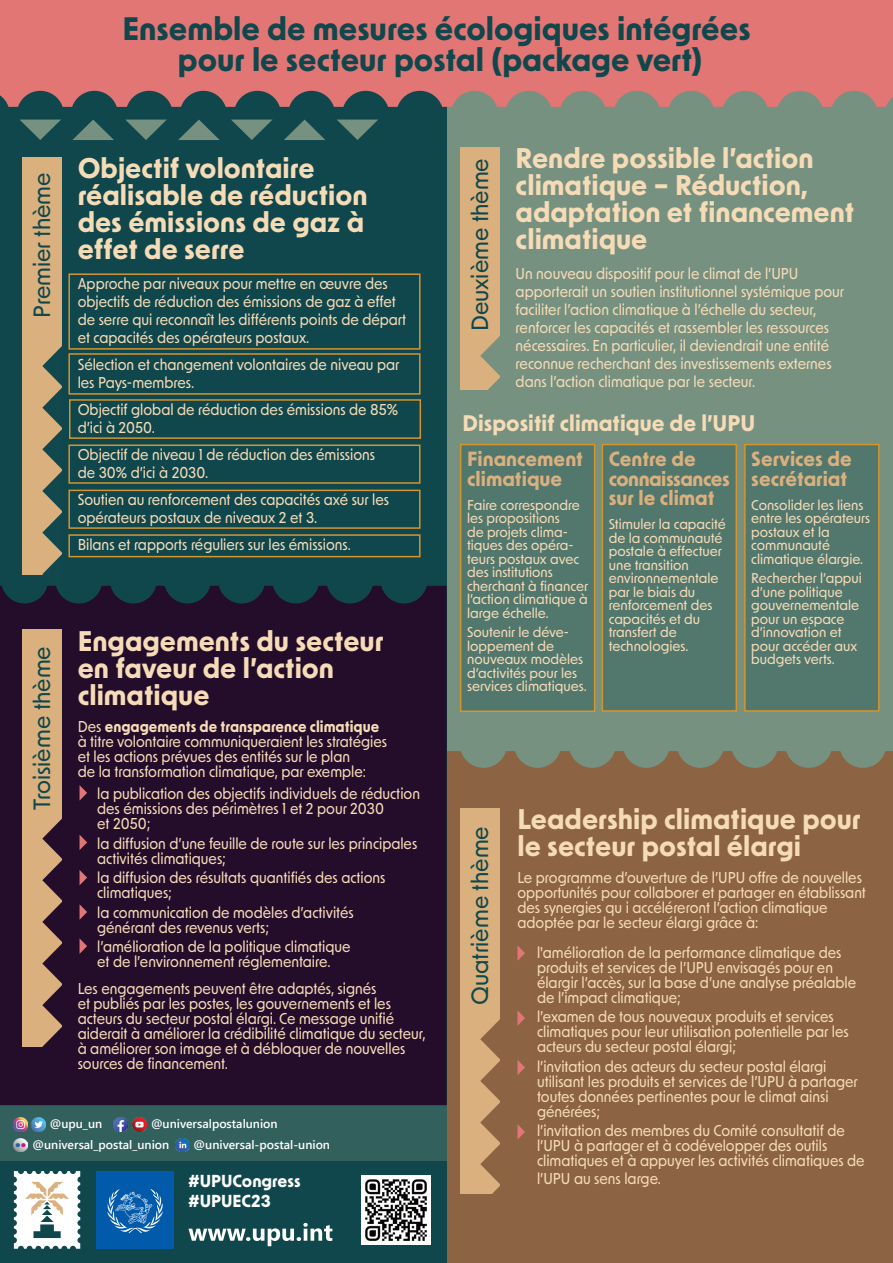
<style>
.page{position:relative;width:893px;height:1263px;background:#fff}
.page>*{position:absolute;margin:0;border:0;box-sizing:border-box;transform-origin:0 0}
.t1{font:700 30.9px/30.9px "New Order";color:#0f474c;text-align:center}
.t2{font:700 27px/27px "New Order";color:#f6dbb7}
.t3{font:500 22.5px "New Order";color:#0f474c}
.t4{font:700 21.45px "New Order";color:#f6dbb7}
.t5{font:700 19.5px/19.5px "New Order";color:#dab07e}
.t6{font:700 16.5px/19.8px "New Order";color:#fff}
.t7{font:500 15px/15px "New Order";color:#f6dbb7;scale:.95 1}
.t8{font:500 13.5px/13.5px "New Order";color:#f6dbb7}
.t9{font:600 12.15px/21.1px "Segoe UI";color:#fff}
.s1{font-weight:700}
</style>
<div class="page">
<div style="left:447px;top:53px;width:446px;height:1210px;background:#76917f"></div>
<div style="left:447px;top:751px;width:446px;height:512px;background:#8c6343"></div>
<div style="left:0;top:22px;width:447px;height:1241px;background:#0f474c"></div>
<div style="left:0;top:1105px;width:447px;height:55px;background:#32605d"></div>
<svg style="left:20px;top:120px;width:41px;height:20px"></svg>
<svg style="left:72px;top:120px;width:42px;height:20px"></svg>
<svg style="left:126px;top:120px;width:40px;height:20px"></svg>
<svg style="left:178px;top:120px;width:42px;height:20px"></svg>
<svg style="left:231px;top:120px;width:41px;height:20px"></svg>
<svg style="left:284px;top:120px;width:41px;height:20px"></svg>
<svg style="left:337px;top:120px;width:41px;height:20px"></svg>
<svg style="left:0;top:0;width:893px;height:107px;background:#d37573"></svg>
<div style="left:23px;top:157px;width:39px;height:417px;background:#dab07e"></div>
<div style="left:68px;top:273px;width:353px;height:77px;border:2px solid #d6942d"></div>
<div style="left:68px;top:353px;width:353px;height:42px;border:2px solid #d6942d"></div>
<div style="left:69px;top:399px;width:352px;height:40px;border:2px solid #d6942d"></div>
<div style="left:68px;top:444px;width:353px;height:40px;border:2px solid #d6942d"></div>
<div style="left:68px;top:490px;width:353px;height:39px;border:2px solid #d6942d"></div>
<div style="left:68px;top:534px;width:353px;height:23px;border:2px solid #d6942d"></div>
<svg style="left:42px;top:346px;width:20px;height:240px"></svg>
<div style="left:461px;top:808px;width:39px;height:385px;background:#dab07e"></div>
<svg style="left:480px;top:1018px;width:21px;height:245px"></svg>
<svg style="left:517px;top:945px;width:8px;height:16px"></svg>
<svg style="left:517px;top:1010px;width:8px;height:16px"></svg>
<svg style="left:517px;top:1060px;width:8px;height:15px"></svg>
<svg style="left:517px;top:1124px;width:8px;height:15px"></svg>
<div style="left:461px;top:147px;width:39px;height:243px;background:#dab07e"></div>
<svg style="left:480px;top:336px;width:21px;height:108px"></svg>
<div style="left:461px;top:445px;width:134px;height:266px;background:#52776d"></div>
<div style="left:460px;top:444px;width:135px;height:268px;border:2px solid #d6942a"></div>
<div style="left:602px;top:445px;width:134px;height:266px;background:#52776d"></div>
<div style="left:602px;top:444px;width:135px;height:268px;border:2px solid #d6942a"></div>
<div style="left:745px;top:445px;width:134px;height:266px;background:#52776d"></div>
<div style="left:744px;top:444px;width:136px;height:268px;border:2px solid #d6942a"></div>
<svg style="left:14px;top:1171px;width:66px;height:78px;background:#d7dbd8"></svg>
<div style="left:96px;top:1171px;width:78px;height:78px;background:#015aaa"></div>
<svg style="left:107px;top:1189px;width:56px;height:44px"></svg>
<svg style="left:188px;top:1223px;width:144px;height:23px"></svg>
<img style="left:361px;top:1175px;width:70px;height:69px">
<img style="left:32px;top:1117px;width:13px;height:14px">
<img style="left:14px;top:1117px;width:13px;height:14px">
<img style="left:114px;top:1117px;width:13px;height:14px">
<img style="left:133px;top:1117px;width:13px;height:14px">
<img style="left:14px;top:1138px;width:13px;height:14px">
<img style="left:175px;top:1138px;width:14px;height:14px">
<div style="left:0;top:586px;width:447px;height:519px;background:#240c2b"></div>
<div style="left:23px;top:630px;width:39px;height:417px;background:#dab07e"></div>
<svg style="left:42px;top:818px;width:21px;height:250px"></svg>
<svg style="left:80px;top:785px;width:7px;height:16px"></svg>
<svg style="left:80px;top:835px;width:7px;height:15px"></svg>
<svg style="left:80px;top:870px;width:7px;height:15px"></svg>
<svg style="left:80px;top:904px;width:7px;height:16px"></svg>
<svg style="left:80px;top:938px;width:7px;height:16px"></svg>
<h1 class="t1" style="left:122px;top:12px;width:630px">Ensemble de mesures écologiques intégrées pour le secteur postal (package vert)</h1>
<h3 class="t3" style="left:27px;top:318px;width:147px;rotate:-90deg">Premier thème</h3>
<h2 class="t2" style="left:78px;top:153px;width:291px">Objectif volontaire réalisable de réduction des émissions de gaz à effet de serre</h2>
<p class="t7" style="left:78px;top:274px;width:347px;line-height:18px">Approche par niveaux pour mettre en œuvre des objectifs de réduction des émissions de gaz à effet de serre qui reconnaît les différents points de départ et capacités des opérateurs postaux.</p>
<p class="t7" style="left:78px;top:355px;width:340px;line-height:18px">Sélection et changement volontaires de niveau par les Pays-membres.</p>
<p class="t7" style="left:78px;top:400px;width:339px;line-height:18px">Objectif global de réduction des émissions de 85% d’ici à 2050.</p>
<p class="t7" style="left:78px;top:445px;width:315px;line-height:18px">Objectif de niveau 1 de réduction des émissions de 30% d’ici à 2030.</p>
<p class="t7" style="left:78px;top:490px;width:329px;line-height:18px">Soutien au renforcement des capacités axé sur les opérateurs postaux de niveaux 2 et 3.</p>
<p class="t7" style="left:78px;top:536px;width:289px">Bilans et rapports réguliers sur les émissions.</p>
<h3 class="t3" style="left:27px;top:810px;width:165px;rotate:-90deg">Troisième thème</h3>
<h2 class="t2" style="left:78px;top:626px;width:307px">Engagements du secteur en faveur de l’action climatique</h2>
<p class="t7" style="left:78px;top:718px;width:327px">Des <span class="s1">engagements de transparence climatique </span>à titre volontaire communiqueraient les stratégies et les actions prévues des entités sur le plan<br>de la transformation climatique, par exemple:</p>
<p class="t7" style="left:97px;top:785px;width:341px">la publication des objectifs individuels de réduction des émissions des périmètres 1 et 2 pour 2030<br>et 2050;</p>
<p class="t7" style="left:97px;top:835px;width:338px">la diffusion d’une feuille de route sur les principales activités climatiques;</p>
<p class="t7" style="left:97px;top:869px;width:305px">la diffusion des résultats quantifiés des actions climatiques;</p>
<p class="t7" style="left:97px;top:904px;width:272px">la communication de modèles d’activités générant des revenus verts;</p>
<p class="t7" style="left:97px;top:938px;width:268px">l’amélioration de la politique climatique et de l’environnement réglementaire.</p>
<p class="t7" style="left:78px;top:980px;width:368px">Les engagements peuvent être adaptés, signés<br>et publiés par les postes, les gouvernements et les acteurs du secteur postal élargi. Ce message unifié aiderait à améliorer la crédibilité climatique du secteur, à améliorer son image et à débloquer de nouvelles sources de financement.</p>
<p class="t9" style="left:32px;top:1112px;width:247px;text-indent:119px">@universalpostalunion @universal_postal_union</p>
<p class="t9" style="left:50px;top:1112px;width:54px">@upu_un</p>
<p class="t9" style="left:194px;top:1133px;width:138px">@universal-postal-union</p>
<p class="t6" style="left:188px;top:1171px;width:114px">#UPUCongress #UPUEC23</p>
<h2 class="t2" style="left:516px;top:143px;width:340px">Rendre possible l’action climatique – Réduction, adaptation et financement climatique</h2>
<p class="t7" style="left:516px;top:264px;width:347px;line-height:18px">Un nouveau dispositif pour le climat de l’UPU apporterait un soutien institutionnel systémique pour faciliter l’action climatique à l’échelle du secteur, renforcer les capacités et rassembler les ressources nécessaires. En particulier, il deviendrait une entité reconnue recherchant des investissements externes dans l’action climatique par le secteur.</p>
<h3 class="t4" style="left:462px;top:409px;width:294px">Dispositif climatique de l’UPU</h3>
<h3 class="t5" style="left:467px;top:448px;width:117px">Financement climatique</h3>
<p class="t8" style="left:467px;top:497px;width:123px">Faire correspondre les propositions<br>de projets clima&shy;tiques des opéra&shy;teurs postaux avec des institutions cherchant à financer l’action climatique à large échelle.</p>
<p class="t8" style="left:467px;top:625px;width:121px">Soutenir le déve&shy;loppement de nouveaux modèles d’activités pour les services climatiques.</p>
<h3 class="t3" style="left:465px;top:331px;width:175px;rotate:-90deg">Deuxième thème</h3>
<h3 class="t5" style="left:609px;top:448px;width:123px">Centre de connaissances sur le climat</h3>
<p class="t8" style="left:609px;top:517px;width:119px">Stimuler la capacité de la communauté postale à effectuer une transition environnementale par le biais du renforcement des capacités et du transfert de technologies.</p>
<h3 class="t5" style="left:751px;top:448px;width:102px">Services de secrétariat</h3>
<p class="t8" style="left:751px;top:497px;width:120px">Consolider les liens entre les opérateurs postaux et la communauté climatique élargie.</p>
<p class="t8" style="left:751px;top:571px;width:112px">Rechercher l’appui d’une politique gouvernementale pour un espace d’innovation et pour accéder aux budgets verts.</p>
<h3 class="t3" style="left:465px;top:1005px;width:180px;rotate:-90deg">Quatrième thème</h3>
<h2 class="t2" style="left:517px;top:804px;width:345px">Leadership climatique pour le secteur postal élargi</h2>
<p class="t7" style="left:517px;top:869px;width:368px">Le programme d’ouverture de l’UPU offre de nouvelles opportunités pour collaborer et partager en établissant des synergies qu i accéléreront l’action climatique adoptée par le secteur élargi grâce à:</p>
<p class="t7" style="left:537px;top:944px;width:338px">l'amélioration de la performance climatique des produits et services de l’UPU envisagés pour en élargir l’accès, sur la base d’une analyse préalable de l’impact climatique;</p>
<p class="t7" style="left:537px;top:1009px;width:330px">l’examen de tous nouveaux produits et services climatiques pour leur utilisation potentielle par les acteurs du secteur postal élargi;</p>
<p class="t7" style="left:537px;top:1058px;width:339px">l’invitation des acteurs du secteur postal élargi utilisant les produits et services de l’UPU à partager toutes données pertinentes pour le climat ainsi générées;</p>
<p class="t7" style="left:537px;top:1123px;width:346px">l’invitation des membres du Comité consultatif de l’UPU à partager et à codévelopper des outils climatiques et à appuyer les activités climatiques de</p>
<p class="t7" style="left:537px;top:1171px;width:132px">l’UPU au sens large.</p>
</div>
